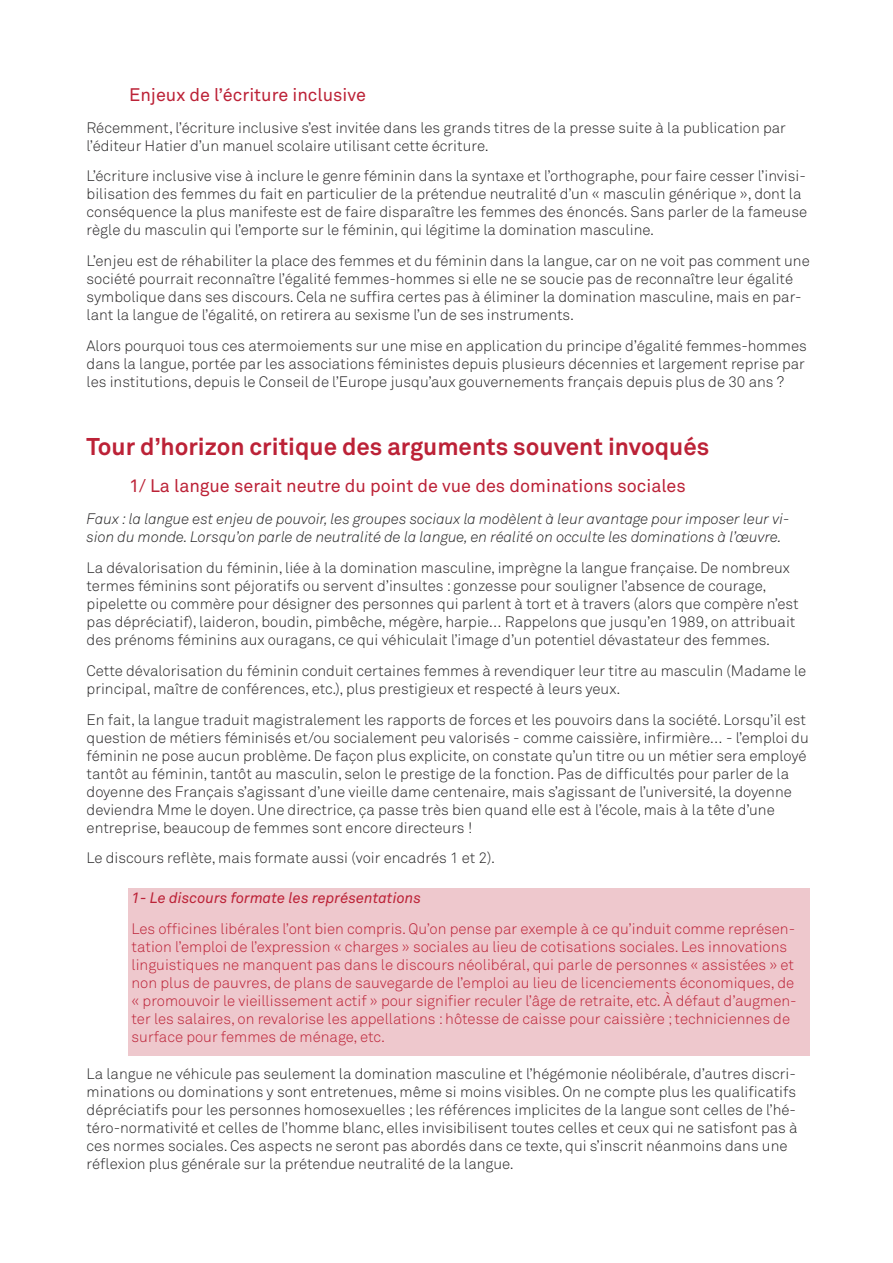
<style>
.page{position:relative;width:893px;height:1263px;background:#fff}
.page>*{position:absolute;margin:0;border:0;box-sizing:border-box;transform-origin:0 0}
.t1{font:700 24px "Akkurat Std";color:#bc2237}
.t2{font:18px "Akkurat Std";color:#bc2237}
.t3{font:300 15px/18px "Akkurat Std";color:#262526}
.t4{font:300 15px/18px "Akkurat Std";color:#bc2237}
.t5{font:italic 300 15px/18px "Akkurat Std";color:#262526}
.t6{font:italic 15px "Akkurat Std";color:#bc2237}
</style>
<div class="page">
<div style="left:129px;top:888px;width:680px;height:167px;background:#eec8cd"></div>
<p class="t2" style="left:129px;top:83px;width:238px">Enjeux de l’écriture inclusive</p>
<p class="t3" style="left:87px;top:118px;width:701px">Récemment, l’écriture inclusive s’est invitée dans les grands titres de la presse suite à la publication par l’éditeur Hatier d’un manuel scolaire utilisant cette écriture.</p>
<p class="t3" style="left:87px;top:167px;width:722px">L’écriture inclusive vise à inclure le genre féminin dans la syntaxe et l’orthographe, pour faire cesser l’invisi&shy;bilisation des femmes du fait en particulier de la prétendue neutralité d’un « masculin générique », dont la conséquence la plus manifeste est de faire disparaître les femmes des énoncés. Sans parler de la fameuse règle du masculin qui l’emporte sur le féminin, qui légitime la domination masculine.</p>
<p class="t3" style="left:87px;top:252px;width:724px">L’enjeu est de réhabiliter la place des femmes et du féminin dans la langue, car on ne voit pas comment une société pourrait reconnaître l’égalité femmes-hommes si elle ne se soucie pas de reconnaître leur égalité symbolique dans ses discours. Cela ne suffira certes pas à éliminer la domination masculine, mais en par&shy;lant la langue de l’égalité, on retirera au sexisme l’un de ses instruments.</p>
<p class="t3" style="left:87px;top:336px;width:721px">Alors pourquoi tous ces atermoiements sur une mise en application du principe d’égalité femmes-hommes dans la langue, portée par les associations féministes depuis plusieurs décennies et largement reprise par les institutions, depuis le Conseil de l’Europe jusqu’aux gouvernements français depuis plus de 30 ans ?</p>
<h1 class="t1" style="left:87px;top:432px;width:624px">Tour d’horizon critique des arguments souvent invoqués</h1>
<p class="t2" style="left:129px;top:475px;width:558px">1/ La langue serait neutre du point de vue des dominations sociales</p>
<p class="t5" style="left:87px;top:510px;width:704px">Faux : la langue est enjeu de pouvoir, les groupes sociaux la modèlent à leur avantage pour imposer leur vi&shy;sion du monde. Lorsqu’on parle de neutralité de la langue, en réalité on occulte les dominations à l’œuvre.</p>
<p class="t3" style="left:87px;top:559px;width:713px">La dévalorisation du féminin, liée à la domination masculine, imprègne la langue française. De nombreux termes féminins sont péjoratifs ou servent d’insultes : gonzesse pour souligner l’absence de courage, pipelette ou commère pour désigner des personnes qui parlent à tort et à travers (alors que compère n’est pas dépréciatif), laideron, boudin, pimbêche, mégère, harpie… Rappelons que jusqu’en 1989, on attribuait des prénoms féminins aux ouragans, ce qui véhiculait l’image d’un potentiel dévastateur des femmes.</p>
<p class="t3" style="left:87px;top:661px;width:721px">Cette dévalorisation du féminin conduit certaines femmes à revendiquer leur titre au masculin (Madame le principal, maître de conférences, etc.), plus prestigieux et respecté à leurs yeux.</p>
<p class="t3" style="left:87px;top:710px;width:723px">En fait, la langue traduit magistralement les rapports de forces et les pouvoirs dans la société. Lorsqu’il est question de métiers féminisés et/ou socialement peu valorisés - comme caissière, infirmière… - l’emploi du féminin ne pose aucun problème. De façon plus explicite, on constate qu’un titre ou un métier sera employé tantôt au féminin, tantôt au masculin, selon le prestige de la fonction. Pas de difficultés pour parler de la doyenne des Français s’agissant d’une vieille dame centenaire, mais s’agissant de l’université, la doyenne deviendra Mme le doyen. Une directrice, ça passe très bien quand elle est à l’école, mais à la tête d’une entreprise, beaucoup de femmes sont encore directeurs !</p>
<p class="t3" style="left:87px;top:849px;width:410px">Le discours reflète, mais formate aussi (voir encadrés 1 et 2).</p>
<p class="t6" style="left:131px;top:888px;width:291px">1- Le discours formate les représentations</p>
<p class="t4" style="left:131px;top:919px;width:666px">Les officines libérales l’ont bien compris. Qu’on pense par exemple à ce qu’induit comme représen&shy;tation l’emploi de l’expression « charges » sociales au lieu de cotisations sociales. Les innovations linguistiques ne manquent pas dans le discours néolibéral, qui parle de personnes « assistées » et non plus de pauvres, de plans de sauvegarde de l’emploi au lieu de licenciements économiques, de « promouvoir le vieillissement actif » pour signifier reculer l’âge de retraite, etc. À défaut d’augmen&shy;ter les salaires, on revalorise les appellations : hôtesse de caisse pour caissière ; techniciennes de surface pour femmes de ménage, etc.</p>
<p class="t3" style="left:87px;top:1064px;width:712px">La langue ne véhicule pas seulement la domination masculine et l’hégémonie néolibérale, d’autres discri&shy;minations ou dominations y sont entretenues, même si moins visibles. On ne compte plus les qualificatifs dépréciatifs pour les personnes homosexuelles ; les références implicites de la langue sont celles de l’hé&shy;téro-normativité et celles de l’homme blanc, elles invisibilisent toutes celles et ceux qui ne satisfont pas à ces normes sociales. Ces aspects ne seront pas abordés dans ce texte, qui s’inscrit néanmoins dans une réflexion plus générale sur la prétendue neutralité de la langue.</p>
</div>
